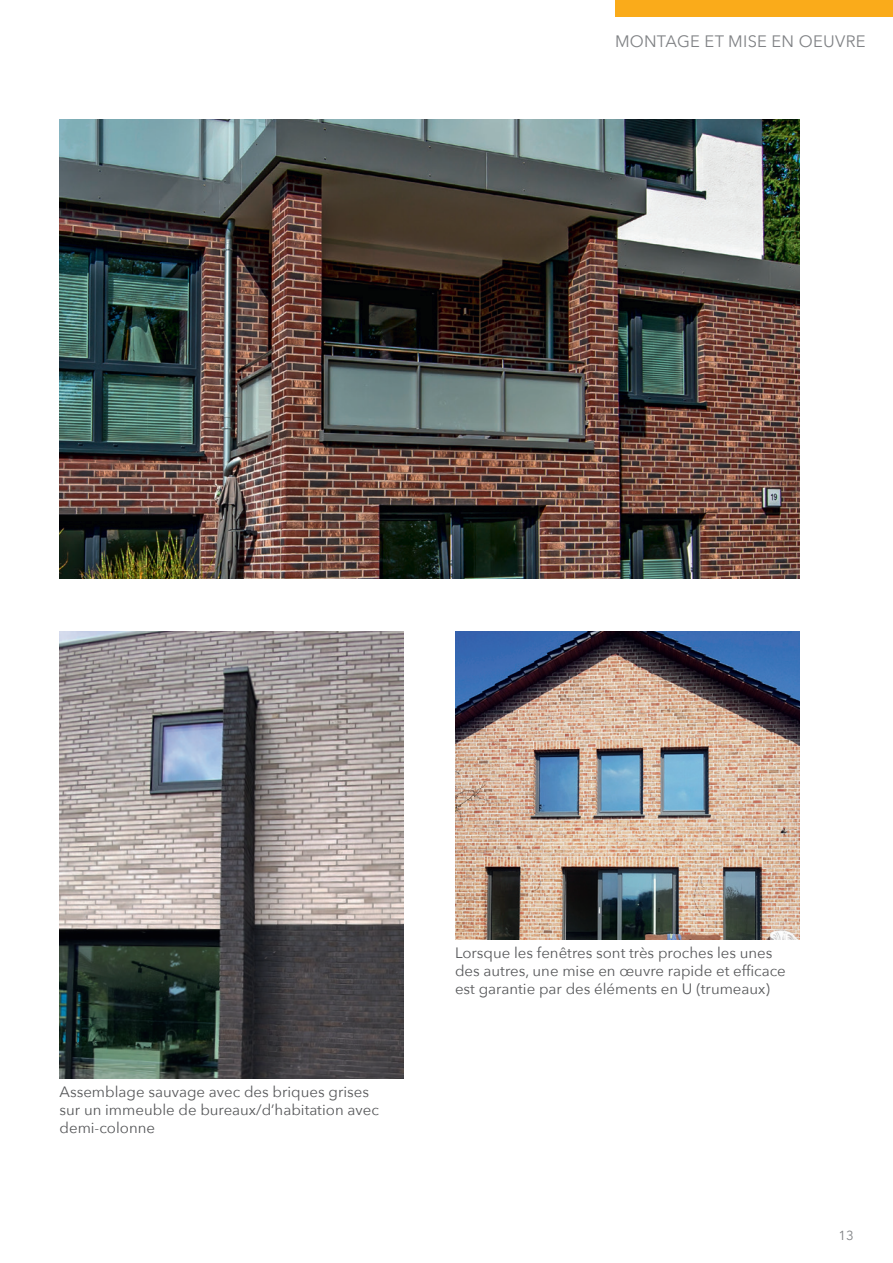
<style>
.page{position:relative;width:893px;height:1263px;background:#fff}
.page>*{position:absolute;margin:0;border:0;box-sizing:border-box;transform-origin:0 0}
.t1{font:16.5px "Avenir Next";letter-spacing:.015em;color:#808285}
.t2{font:15px/18px "Avenir Next";color:#57585a}
.t3{font:13.2px "Avenir Next";color:#808285}
</style>
<div class="page">
<div style="left:615px;top:0;width:278px;height:17px;background:#faab1a"></div>
<img style="left:60px;top:631px;width:344px;height:447px">
<img style="left:455px;top:631px;width:344px;height:309px">
<img style="left:60px;top:119px;width:739px;height:459px">
<p class="t1" style="left:615px;top:27px;width:252px">MONTAGE ET MISE EN OEUVRE</p>
<p class="t2" style="left:60px;top:1082px;width:321px">Assemblage sauvage avec des briques grises sur un immeuble de bureaux/d’habitation avec demi-colonne</p>
<p class="t2" style="left:455px;top:943px;width:332px">Lorsque les fenêtres sont très proches les unes des autres, une mise en œuvre rapide et efficace est garantie par des éléments en U (trumeaux)</p>
<p class="t3" style="left:838px;top:1224px;width:17px">13</p>
</div>
